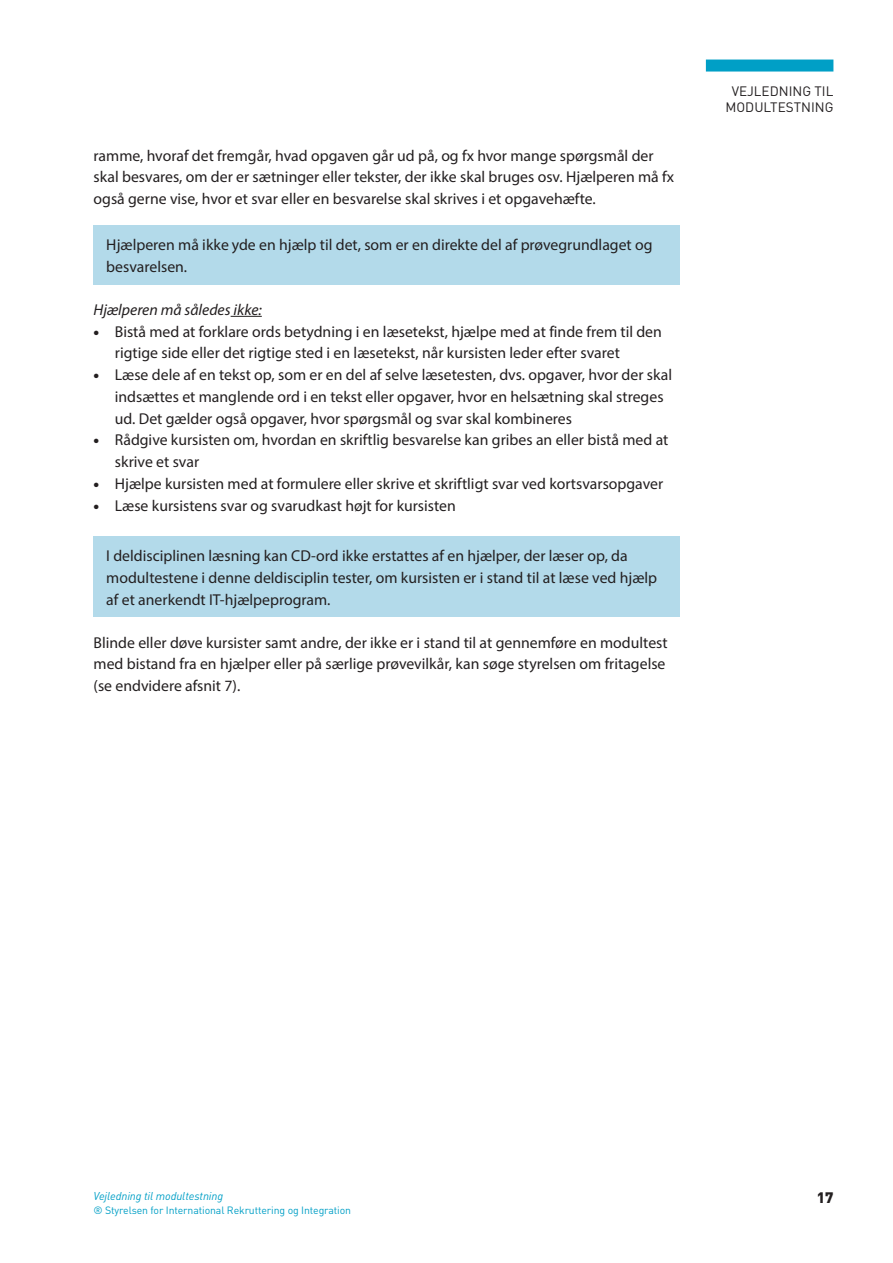
<style>
.page{position:relative;width:893px;height:1263px;background:#fff}
.page>*{position:absolute;margin:0;border:0;box-sizing:border-box;transform-origin:0 0}
.Brød_A{font:15.75px/21.8px "Myriad Pro";color:#231f20}
.Brød_A_Uden_luft{font:italic 15.75px "Myriad Pro";color:#231f20}
.t1{font:900 15px "DIN";color:#231f20}
.t2{font:13.5px/16.2px "DIN";color:#231f20;text-align:center}
.t3{font:italic 11.25px "DIN";letter-spacing:-.01em;color:#009fc6}
.t4{font:10.5px "DIN";letter-spacing:-.01em;color:#009fc6}
.s1{font-weight:900}
</style>
<div class="page">
<div style="left:706px;top:60px;width:127px;height:12px;background:#009fc6"></div>
<hr style="left:231px;top:316px;width:31px;height:1px;background:#231f20">
<div style="left:94px;top:225px;width:586px;height:59px;background:#b3daea"></div>
<div style="left:94px;top:536px;width:586px;height:81px;background:#b3daea"></div>
<p class="Brød_A" style="left:94px;top:144px;width:582px">ramme, hvoraf det fremgår, hvad opgaven går ud på, og fx hvor mange spørgsmål der skal besvares, om der er sætninger eller tekster, der ikke skal bruges osv. Hjælperen må fx også gerne vise, hvor et svar eller en besvarelse skal skrives i et opgavehæfte.</p>
<p class="Brød_A" style="left:106px;top:234px;width:548px">Hjælperen må ikke yde en hjælp til det, som er en direkte del af prøvegrundlaget og besvarelsen.</p>
<p class="Brød_A_Uden_luft" style="left:94px;top:300px;width:170px">Hjælperen må således ikke:</p>
<p class="Brød_A" style="left:115px;top:320px;width:549px;text-indent:-21px"><span class="s1">•</span> Bistå med at forklare ords betydning i en læsetekst, hjælpe med at finde frem til den rigtige side eller det rigtige sted i en læsetekst, når kursisten leder efter svaret</p>
<p class="Brød_A" style="left:115px;top:364px;width:559px;text-indent:-21px"><span class="s1">•</span> Læse dele af en tekst op, som er en del af selve læsetesten, dvs. opgaver, hvor der skal indsættes et manglende ord i en tekst eller opgaver, hvor en helsætning skal streges ud. Det gælder også opgaver, hvor spørgsmål og svar skal kombineres</p>
<p class="Brød_A" style="left:115px;top:429px;width:555px;text-indent:-21px"><span class="s1">•</span> Rådgive kursisten om, hvordan en skriftlig besvarelse kan gribes an eller bistå med at skrive et svar</p>
<p class="Brød_A" style="left:94px;top:472px;width:571px"><span class="s1">•</span> Hjælpe kursisten med at formulere eller skrive et skriftligt svar ved kortsvarsopgaver</p>
<p class="Brød_A" style="left:94px;top:494px;width:364px"><span class="s1">•</span> Læse kursistens svar og svarudkast højt for kursisten</p>
<p class="Brød_A" style="left:106px;top:545px;width:552px">I deldisciplinen læsning kan CD-ord ikke erstattes af en hjælper, der læser op, da modultestene i denne deldisciplin tester, om kursisten er i stand til at læse ved hjælp af et anerkendt IT-hjælpeprogram.</p>
<p class="Brød_A" style="left:94px;top:631px;width:576px">Blinde eller døve kursister samt andre, der ikke er i stand til at gennemføre en modultest med bistand fra en hjælper eller på særlige prøvevilkår, kan søge styrelsen om fritagelse (se endvidere afsnit 7).</p>
<p class="t2" style="left:725px;top:83px;width:109px">VEJLEDNING TIL<br>MODULTESTNING</p>
<p class="t3" style="left:94px;top:1189px;width:131px">Vejledning til modultestning</p>
<p class="t1" style="left:817px;top:1188px;width:18px">17</p>
<p class="t4" style="left:94px;top:1204px;width:259px">® Styrelsen for International Rekruttering og Integration</p>
</div>
